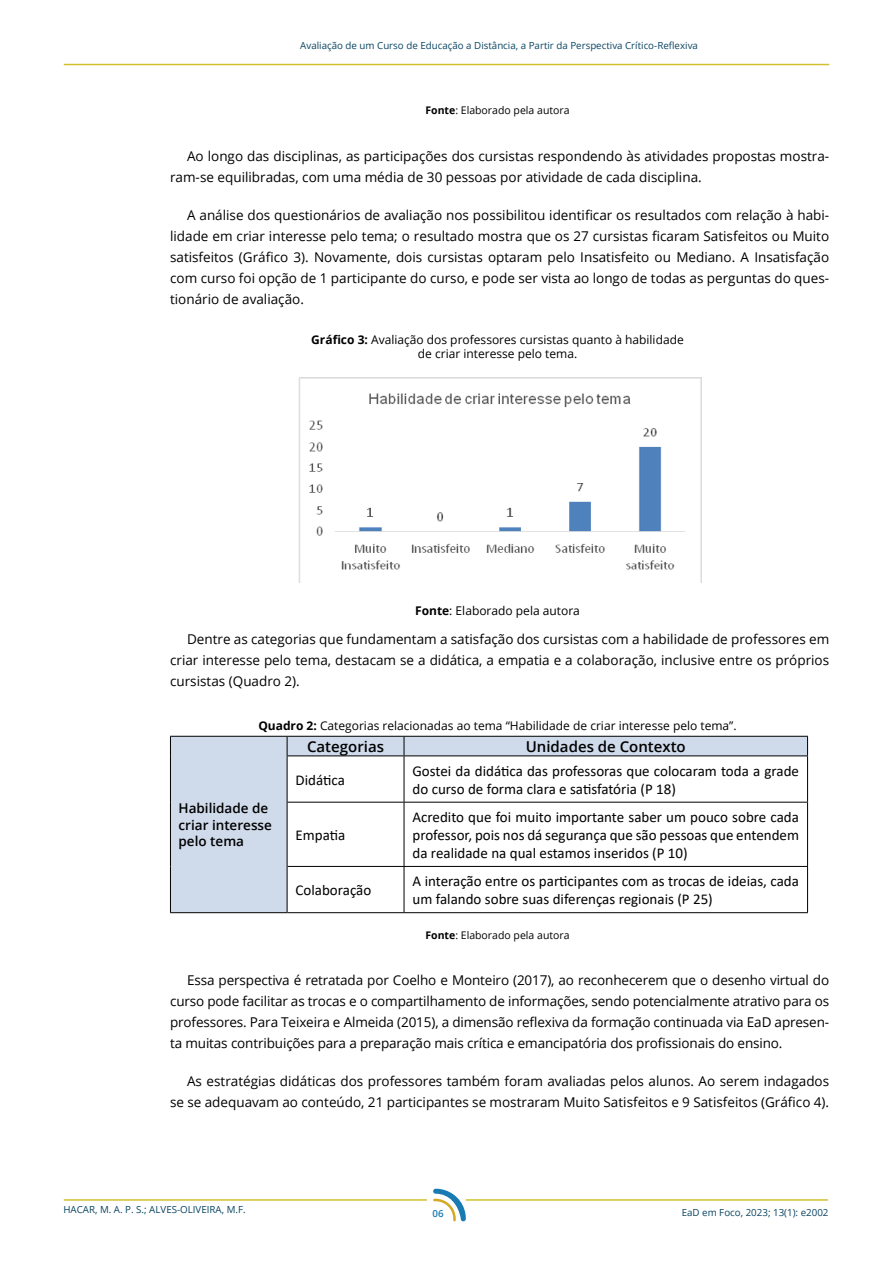
<style>
.page{position:relative;width:893px;height:1263px;background:#fff}
.page>*{position:absolute;margin:0;border:0;box-sizing:border-box;transform-origin:0 0}
.t1{font:15px/18px "Calibri";color:#000}
.t2{font:600 15px "Open Sans";color:#000}
.t3{font:13.5px/21px "Open Sans";color:#000;text-align:justify}
.t4{font:600 13.5px/16.2px "Open Sans";color:#000}
.t5{font:12px/13.5px "Open Sans";color:#000;text-align:center}
.t6{font:10.5px "Open Sans";color:#000}
.t7{font:9.75px "Open Sans";color:#0b4562}
.t8{font:600 9.75px "Open Sans";color:#187bb2}
.s1{font-weight:700}
</style>
<div class="page">
<hr style="left:64px;top:64px;width:765px;height:1px;background:#d2c12c">
<hr style="left:466px;top:1199px;width:362px;height:2px;background:#d2c12c">
<svg style="left:433px;top:1189px;width:33px;height:32px"></svg>
<hr style="left:64px;top:1199px;width:363px;height:2px;background:#d2c12c">
<img style="left:298px;top:378px;width:403px;height:205px">
<svg style="left:171px;top:737px;width:636px;height:175px"></svg>
<svg style="left:404px;top:737px;width:1px;height:18px"></svg>
<hr style="left:404px;top:756px;width:1px;height:46px;background:#000">
<hr style="left:287px;top:802px;width:117px;height:1px;background:#000">
<hr style="left:404px;top:802px;width:404px;height:1px;background:#000">
<hr style="left:404px;top:802px;width:1px;height:64px;background:#000">
<hr style="left:287px;top:866px;width:117px;height:1px;background:#000">
<hr style="left:404px;top:866px;width:404px;height:1px;background:#000">
<hr style="left:404px;top:867px;width:1px;height:45px;background:#000">
<hr style="left:287px;top:736px;width:117px;height:1px;background:#000">
<hr style="left:404px;top:736px;width:404px;height:1px;background:#000">
<svg style="left:807px;top:737px;width:1px;height:18px"></svg>
<hr style="left:170px;top:736px;width:117px;height:1px;background:#000">
<svg style="left:170px;top:737px;width:1px;height:19px"></svg>
<svg style="left:287px;top:737px;width:1px;height:18px"></svg>
<hr style="left:170px;top:756px;width:1px;height:46px;background:#000">
<hr style="left:170px;top:802px;width:1px;height:64px;background:#000">
<hr style="left:170px;top:866px;width:1px;height:46px;background:#000">
<hr style="left:170px;top:912px;width:117px;height:1px;background:#000">
<hr style="left:287px;top:755px;width:117px;height:1px;background:#000">
<hr style="left:287px;top:756px;width:1px;height:46px;background:#000">
<hr style="left:404px;top:755px;width:404px;height:1px;background:#000">
<hr style="left:287px;top:802px;width:1px;height:64px;background:#000">
<hr style="left:287px;top:866px;width:1px;height:46px;background:#000">
<hr style="left:807px;top:756px;width:1px;height:46px;background:#000">
<hr style="left:807px;top:802px;width:1px;height:64px;background:#000">
<hr style="left:807px;top:867px;width:1px;height:45px;background:#000">
<hr style="left:287px;top:912px;width:117px;height:1px;background:#000">
<hr style="left:404px;top:912px;width:404px;height:1px;background:#000">
<p class="t7" style="left:300px;top:39px;width:399px">Avaliação de um Curso de Educação a Distância, a Partir da Perspectiva Crítico-Reflexiva</p>
<p class="t6" style="left:425px;top:103px;width:146px"><span class="s1">Fonte</span>: Elaborado pela autora</p>
<p class="t3" style="left:170px;top:145px;width:661px;text-indent:17px">Ao longo das disciplinas, as participações dos cursistas respondendo às atividades propostas mostra&shy;ram-se equilibradas, com uma média de 30 pessoas por atividade de cada disciplina.</p>
<p class="t3" style="left:170px;top:204px;width:661px;text-indent:17px">A análise dos questionários de avaliação nos possibilitou identificar os resultados com relação à habi&shy;lidade em criar interesse pelo tema; o resultado mostra que os 27 cursistas ficaram Satisfeitos ou Muito satisfeitos (Gráfico 3). Novamente, dois cursistas optaram pelo Insatisfeito ou Mediano. A Insatisfação com curso foi opção de 1 participante do curso, e pode ser vista ao longo de todas as perguntas do ques&shy;tionário de avaliação.</p>
<p class="t5" style="left:311px;top:333px;width:374px"><span class="s1">Gráfico 3:</span> Avaliação dos professores cursistas quanto à habilidade de criar interesse pelo tema.</p>
<p class="t5" style="left:415px;top:603px;width:166px"><span class="s1">Fonte</span>: Elaborado pela autora</p>
<p class="t3" style="left:170px;top:629px;width:661px;text-indent:17px">Dentre as categorias que fundamentam a satisfação dos cursistas com a habilidade de professores em criar interesse pelo tema, destacam se a didática, a empatia e a colaboração, inclusive entre os próprios cursistas (Quadro 2).</p>
<p class="t5" style="left:258px;top:718px;width:480px"><span class="s1">Quadro 2:</span> Categorias relacionadas ao tema “Habilidade de criar interesse pelo tema”.</p>
<p class="t4" style="left:179px;top:800px;width:95px">Habilidade de criar interesse pelo tema</p>
<p class="t2" style="left:307px;top:736px;width:78px">Categorias</p>
<p class="t2" style="left:526px;top:736px;width:162px">Unidades de Contexto</p>
<p class="t1" style="left:296px;top:770px;width:51px">Didática</p>
<p class="t1" style="left:412px;top:761px;width:388px">Gostei da didática das professoras que colocaram toda a grade do curso de forma clara e satisfatória (P 18)</p>
<p class="t1" style="left:296px;top:825px;width:51px">Empatia</p>
<p class="t1" style="left:412px;top:807px;width:388px;text-align:justify">Acredito que foi muito importante saber um pouco sobre cada professor, pois nos dá segurança que são pessoas que entendem da realidade na qual estamos inseridos (P 10)</p>
<p class="t1" style="left:296px;top:881px;width:77px">Colaboração</p>
<p class="t1" style="left:412px;top:872px;width:388px">A interação entre os participantes com as trocas de ideias, cada um falando sobre suas diferenças regionais (P 25)</p>
<p class="t6" style="left:425px;top:927px;width:146px"><span class="s1">Fonte</span>: Elaborado pela autora</p>
<p class="t3" style="left:170px;top:969px;width:661px;text-indent:17px">Essa perspectiva é retratada por Coelho e Monteiro (2017), ao reconhecerem que o desenho virtual do curso pode facilitar as trocas e o compartilhamento de informações, sendo potencialmente atrativo para os professores. Para Teixeira e Almeida (2015), a dimensão reflexiva da formação continuada via EaD apresen&shy;ta muitas contribuições para a preparação mais crítica e emancipatória dos profissionais do ensino.</p>
<p class="t3" style="left:170px;top:1070px;width:661px;text-align:right">As estratégias didáticas dos professores também foram avaliadas pelos alunos. Ao serem indagados se se adequavam ao conteúdo, 21 participantes se mostraram Muito Satisfeitos e 9 Satisfeitos (Gráfico 4).</p>
<p class="t7" style="left:63px;top:1203px;width:184px">HACAR, M. A. P. S.; ALVES-OLIVEIRA, M.F.</p>
<p class="t7" style="left:682px;top:1206px;width:148px">EaD em Foco, 2023; 13(1): e2002</p>
<p class="t8" style="left:432px;top:1207px;width:13px">06</p>
</div>
